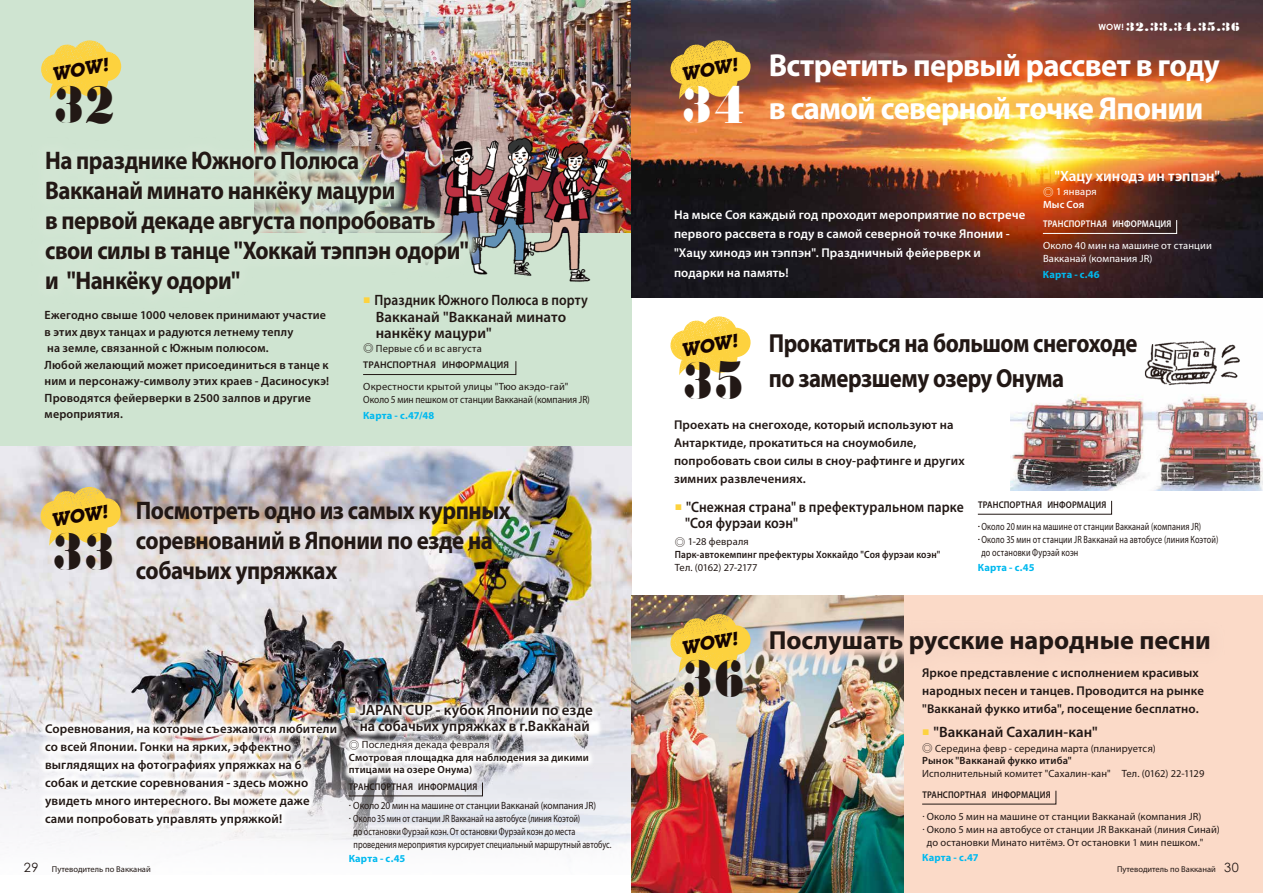
<style>
.page{position:relative;width:1263px;height:893px;background:#fff}
.page>*{position:absolute;margin:0;border:0;box-sizing:border-box;transform-origin:0 0}
.t1{font:55.35px "Bodoni No 2 D Ultr";letter-spacing:.04em;color:#221815;scale:.8 1}
.t2{font:55.35px "Bodoni No 2 D Ultr";color:#fff;scale:.8 1}
.t3{font:700 31.95px/42.5px "Myriad Pro";letter-spacing:-.025em;color:#fff;scale:.96 1}
.t4{font:700 26.25px/35px "Myriad Pro";letter-spacing:-.02em;color:#221815;scale:.87 1}
.t5{font:700 26.25px "Myriad Pro";color:#221815}
.t6{font:700 25.5px/30px "Myriad Pro";letter-spacing:-.02em;color:#221815;scale:.9 1}
.t7{font:italic 700 18.6px "Geometric Slab 703 BT Xtra";color:#150301}
.t8{font:600 15px/16.5px "Myriad Pro";letter-spacing:.005em;color:#221815;text-align:center}
.t9{font:600 15px/16.5px "Myriad Pro";letter-spacing:.005em;color:#221815;scale:.9 1}
.t10{font:600 15px/15.9px "Myriad Pro";letter-spacing:.005em;color:#221815;scale:.91 1}
.t11{font:600 15px "Myriad Pro";letter-spacing:.005em;color:#fff}
.t12{font:600 12.75px/18px "Myriad Pro";letter-spacing:.01em;color:#221815}
.t13{font:600 12.75px/19.5px "Myriad Pro";letter-spacing:.01em;color:#fff}
.t14{font:12.75px "Bodoni No 2 D Ultr";letter-spacing:.06em;color:#fff}
.t15{font:600 12px/16.5px "Myriad Pro";letter-spacing:.01em;color:#221815}
.t16{font:10.5px/12.8px "Myriad Pro";letter-spacing:.01em;color:#221815}
.t17{font:10.5px "Myriad Pro";letter-spacing:.01em;color:#221815;scale:.78 1}
.t18{font:600 10.5px/12.6px "Myriad Pro";letter-spacing:.02em;color:#221815}
.t19{font:10.5px/12.8px "Myriad Pro";letter-spacing:.01em;color:#fff}
.t20{font:600 10.5px/12.5px "Myriad Pro";letter-spacing:.02em;color:#221815;scale:.9 1}
.t21{font:700 10.5px "Myriad Pro";letter-spacing:.015em;color:#00b9ef}
.t22{font:10.5px "Myriad Pro";letter-spacing:-.025em;color:#221815}
.t23{font:600 9.75px "Myriad Pro";letter-spacing:.015em;color:#221815;scale:.88 1}
.t24{font:600 9.75px "Myriad Pro";letter-spacing:.015em;color:#221815}
.t25{font:600 9.75px "Myriad Pro";letter-spacing:.015em;color:#fff;scale:.88 1}
.t26{font:8.55px "Myriad Pro";color:#221815}
.s1{font-family:"Koburina Go Std N W6";font-weight:400;font-size:7.5px;color:#fdd23e}
.s2{font-family:"Koburina Go Std W3";font-size:10.65px}
.s3{font-family:"Koz Go Pr 6 N";font-weight:400}
.s4{font-weight:400}
.s5{font-family:"Century Gothic";font-weight:700;font-size:8.55px}
.s6{font-family:"Koz Go Pr 6 N"}
.s7{font-weight:600}
.s8{font-family:"Century Gothic";font-size:12.75px}
</style>
<div class="page">
<div style="left:0;top:0;width:631px;height:447px;background:#cfe4d1"></div>
<img style="left:254px;top:0;width:377px;height:232px">
<img style="left:0;top:446px;width:631px;height:399px">
<div style="left:631px;top:595px;width:632px;height:298px;background:#fbdac8"></div>
<svg style="left:41px;top:40px;width:80px;height:44px"></svg>
<img style="left:535px;top:130px;width:74px;height:152px">
<svg style="left:41px;top:487px;width:80px;height:59px;background:#e9ca68"></svg>
<img style="left:1222px;top:402px;width:41px;height:89px">
<svg style="left:670px;top:316px;width:80px;height:59px"></svg>
<img style="left:1222px;top:344px;width:20px;height:61px">
<img style="left:631px;top:595px;width:272px;height:298px">
<svg style="left:670px;top:614px;width:34px;height:59px;background:#ddbf61"></svg>
<img style="left:631px;top:0;width:632px;height:298px">
<svg style="left:670px;top:40px;width:80px;height:59px;background:#cba13d"></svg>
<img style="left:704px;top:595px;width:200px;height:127px">
<img style="left:49px;top:84px;width:486px;height:192px">
<svg style="left:363px;top:361px;width:154px;height:14px"></svg>
<img style="left:0;top:663px;width:398px;height:186px">
<img style="left:290px;top:646px;width:367px;height:148px">
<img style="left:289px;top:679px;width:361px;height:157px">
<svg style="left:348px;top:782px;width:135px;height:15px;background:#c2c1c5"></svg>
<svg style="left:1042px;top:219px;width:135px;height:15px;background:#773926"></svg>
<img style="left:977px;top:341px;width:245px;height:174px">
<svg style="left:922px;top:790px;width:135px;height:15px"></svg>
<h3 class="t7" style="left:50px;top:63px;width:58px;rotate:-10deg">WOW!</h3>
<h1 class="t1" style="left:54px;top:74px;width:77px">32</h1>
<h3 class="t6" style="left:45px;top:144px;width:472px">На празднике Южного Полюса<br>Вакканай минато нанкёку мацури<br>в первой декаде августа попробовать свои силы в танце "Хоккай тэппэн одори" и "Нанкёку одори"</h3>
<p class="t9" style="left:376px;top:291px;width:237px;text-indent:-12px"><span class="s1">■</span> Праздник Южного Полюса в порту<br>Вакканай "Вакканай минато нанкёку мацури"</p>
<p class="t15" style="left:45px;top:307px;width:286px">Ежегодно свыше 1000 человек принимают участие в этих двух танцах и радуются летнему теплу<br>на земле, связанной с Южным полюсом.<br>Любой желающий может присоединиться в танце к ним и персонажу-символу этих краев - Дасиносукэ!<br>Проводятся фейерверки в 2500 залпов и другие мероприятия.</p>
<p class="t16" style="left:363px;top:342px;width:120px"><span class="s2">◎</span> Первые сб и вс августа</p>
<p class="t24" style="left:363px;top:359px;width:147px">ТРАНСПОРТНАЯ ИНФОРМАЦИЯ</p>
<p class="t16" style="left:363px;top:380px;width:228px">Окрестности крытой улицы "Тюо акэдо-гай"<br>Около 5 мин пешком от станции Вакканай (компания JR)</p>
<p class="t21" style="left:363px;top:408px;width:73px">Карта - с.47/48</p>
<h3 class="t7" style="left:49px;top:510px;width:58px;rotate:-10deg">WOW!</h3>
<h1 class="t1" style="left:53px;top:520px;width:78px">33</h1>
<h3 class="t6" style="left:136px;top:494px;width:418px">Посмотреть одно из самых курпных соревнований в Японии по езде на собачьих упряжках</h3>
<p class="t12" style="left:45px;top:719px;width:293px">Соревнования, на которые съезжаются любители со всей Японии. Гонки на ярких, эффектно выглядящих на фотографиях упряжках на 6 собак и детские соревнования - здесь можно увидеть много интересного. Вы можете даже сами попробовать управлять упряжкой!</p>
<p class="t8" style="left:349px;top:701px;width:246px"><span class="s1">■</span> JAPAN CUP - кубок Японии по езде на собачьих упряжках в г.Вакканай</p>
<p class="t18" style="left:349px;top:738px;width:242px"><span class="s3">◎</span> <span class="s4">Последняя декада февраля<br></span>Смотровая площадка для наблюдения за дикими птицами на озере Онума)</p>
<p class="t23" style="left:349px;top:780px;width:147px">ТРАНСПОРТНАЯ ИНФОРМАЦИЯ</p>
<p class="t16" style="left:349px;top:799px;width:249px">. Около 20 мин на машине от станции Вакканай (компания JR)</p>
<p class="t16" style="left:349px;top:812px;width:233px">. Около 35 мин от станции JR Вакканай на автобусе (линия Коэтой)</p>
<p class="t17" style="left:354px;top:825px;width:286px">до остановки Фурэай коэн. От остановки Фурэай коэн до места</p>
<p class="t17" style="left:354px;top:837px;width:332px">проведения мероприятия курсирует специальный маршрутный автобус.</p>
<h3 class="t7" style="left:679px;top:63px;width:58px;rotate:-10deg">WOW!</h3>
<h1 class="t2" style="left:683px;top:74px;width:78px">34</h1>
<p class="t14" style="left:1098px;top:20px;width:143px"><span class="s5">WOW!</span> 32.33.34.35.36</p>
<h2 class="t3" style="left:769px;top:43px;width:471px">Встретить первый рассвет в году в самой северной точке Японии</h2>
<p class="t13" style="left:674px;top:204px;width:353px">На мысе Соя каждый год проходит мероприятие по встрече первого рассвета в году в самой северной точке Японии - "Хацу хинодэ ин тэппэн". Праздничный фейерверк и подарки на память!</p>
<p class="t11" style="left:1043px;top:167px;width:179px"><span class="s1">■</span> "Хацу хинодэ ин тэппэн"</p>
<p class="t19" style="left:1043px;top:185px;width:55px"><span class="s6">◎</span> 1 января<br><span class="s7">Мыс Соя</span></p>
<p class="t25" style="left:1043px;top:218px;width:147px">ТРАНСПОРТНАЯ ИНФОРМАЦИЯ</p>
<p class="t19" style="left:1043px;top:239px;width:170px">Около 40 мин на машине от станции<br>Вакканай (компания JR)</p>
<p class="t21" style="left:1043px;top:267px;width:58px">Карта - с.46</p>
<h3 class="t7" style="left:679px;top:339px;width:58px;rotate:-10deg">WOW!</h3>
<h1 class="t1" style="left:683px;top:350px;width:77px">35</h1>
<h3 class="t4" style="left:769px;top:325px;width:425px">Прокатиться на большом снегоходе по замерзшему озеру Онума</h3>
<p class="t12" style="left:674px;top:415px;width:292px">Проехать на снегоходе, который используют на Антарктиде, прокатиться на сноумобиле, попробовать свои силы в сноу-рафтинге и других зимних развлечениях.</p>
<p class="t10" style="left:685px;top:499px;width:308px;text-indent:-10px"><span class="s1">■</span> "Снежная страна" в префектуральном парке "Соя фурэаи коэн"</p>
<p class="t20" style="left:675px;top:535px;width:296px"><span class="s3">◎</span> <span class="s4">1-28 февраля<br></span>Парк-автокемпинг префектуры Хоккайдо "Соя фурэаи коэн"</p>
<p class="t22" style="left:675px;top:561px;width:84px">Тел. (0162) 27-2177</p>
<p class="t23" style="left:978px;top:498px;width:147px">ТРАНСПОРТНАЯ ИНФОРМАЦИЯ</p>
<p class="t17" style="left:978px;top:520px;width:288px">. Около 20 мин на машине от станции Вакканай (компания JR)</p>
<p class="t17" style="left:978px;top:533px;width:310px">. Около 35 мин от станции JR Вакканай на автобусе (линия Коэтой)</p>
<p class="t17" style="left:981px;top:546px;width:126px">до остановки Фурэай коэн</p>
<p class="t21" style="left:978px;top:561px;width:58px">Карта - с.45</p>
<h3 class="t7" style="left:679px;top:637px;width:58px;rotate:-10deg">WOW!</h3>
<h1 class="t1" style="left:683px;top:648px;width:78px">36</h1>
<h3 class="t5" style="left:769px;top:623px;width:444px">Послушать русские народные песни</h3>
<p class="t12" style="left:922px;top:663px;width:283px">Яркое представление с исполнением красивых народных песен и танцев. Проводится на рынке "Вакканай фукко итиба", посещение бесплатно.</p>
<p class="t8" style="left:922px;top:724px;width:177px"><span class="s1">■</span> "Вакканай Сахалин-кан"</p>
<p class="t16" style="left:922px;top:742px;width:235px"><span class="s6">◎</span> Середина февр - середина марта (планируется)<br><span class="s7">Рынок "Вакканай фукко итиба"</span></p>
<p class="t16" style="left:922px;top:767px;width:284px">Исполнительный комитет "Сахалин-кан" Тел. (0162) 22-1129</p>
<p class="t16" style="left:922px;top:810px;width:281px">. Около 5 мин на машине от станции Вакканай (компания JR)</p>
<p class="t16" style="left:922px;top:823px;width:299px">. Около 5 мин на автобусе от станции JR Вакканай (линия Синай)</p>
<p class="t16" style="left:927px;top:835px;width:278px">до остановки Минато нитёмэ. От остановки 1 мин пешком."</p>
<p class="t23" style="left:922px;top:788px;width:147px">ТРАНСПОРТНАЯ ИНФОРМАЦИЯ</p>
<p class="t21" style="left:922px;top:851px;width:58px">Карта - с.47</p>
<p class="t21" style="left:349px;top:851px;width:58px">Карта - с.45</p>
<p class="t26" style="left:24px;top:864px;width:128px"><span class="s8">29</span> Путеводитель по Вакканай</p>
<p class="t26" style="left:1117px;top:864px;width:123px">Путеводитель по Вакканай <span class="s8">30</span></p>
</div>
